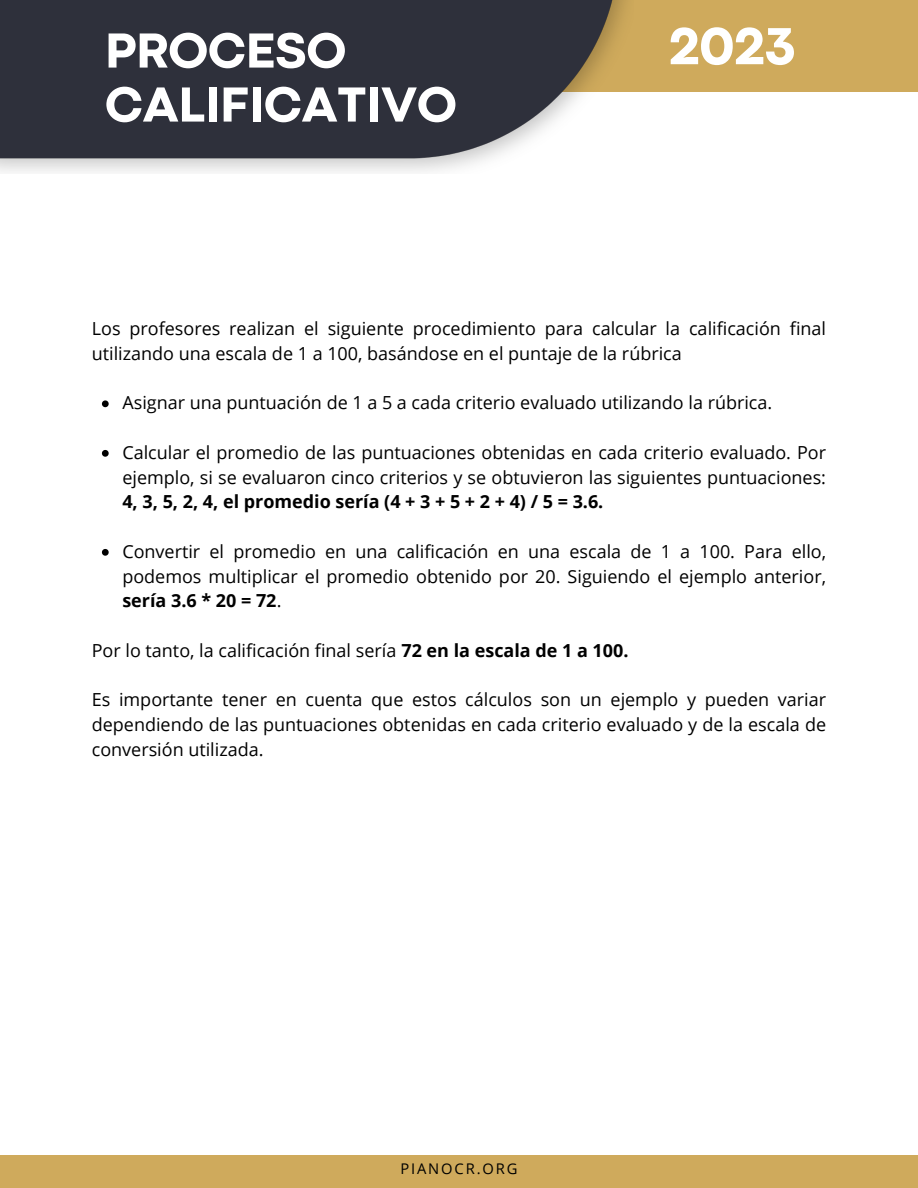
<style>
.page{position:relative;width:918px;height:1188px;background:#fff}
.page>*{position:absolute;margin:0;border:0;box-sizing:border-box;transform-origin:0 0}
.t1{font:800 54.3px "Codec Pro";color:#fff}
.t2{font:800 51.3px/54px "Codec Pro";color:#fff}
.t3{font:18px/24.8px "Open Sans";color:#000;text-align:justify}
.t4{font:14.7px "Open Sans";letter-spacing:.13em;color:#000}
.s1{font-weight:700}
</style>
<div class="page">
<div style="left:0;top:0;width:918px;height:92px;background:#cfaa5c"></div>
<div style="left:0;top:1155px;width:918px;height:33px;background:#cfaa5c"></div>
<img style="left:0;top:0;width:626px;height:172px">
<svg style="left:102px;top:400px;width:7px;height:7px"></svg>
<svg style="left:102px;top:450px;width:7px;height:7px"></svg>
<svg style="left:102px;top:549px;width:7px;height:7px"></svg>
<p class="t2" style="left:105px;top:27px;width:353px">PROCESO<br>CALIFICATIVO</p>
<p class="t1" style="left:669px;top:27px;width:128px">2023</p>
<p class="t3" style="left:92px;top:316px;width:736px">Los profesores realizan el siguiente procedimiento para calcular la calificación final utilizando una escala de 1 a 100, basándose en el puntaje de la rúbrica</p>
<p class="t3" style="left:122px;top:390px;width:651px">Asignar una puntuación de 1 a 5 a cada criterio evaluado utilizando la rúbrica.</p>
<p class="t3" style="left:122px;top:440px;width:705px">Calcular el promedio de las puntuaciones obtenidas en cada criterio evaluado. Por ejemplo, si se evaluaron cinco criterios y se obtuvieron las siguientes puntuaciones:<br><span class="s1">4, 3, 5, 2, 4, el promedio sería (4 + 3 + 5 + 2 + 4) / 5 = 3.6.</span></p>
<p class="t3" style="left:122px;top:539px;width:705px">Convertir el promedio en una calificación en una escala de 1 a 100. Para ello, podemos multiplicar el promedio obtenido por 20. Siguiendo el ejemplo anterior, <span class="s1">sería 3.6 * 20 = 72</span>.</p>
<p class="t3" style="left:92px;top:638px;width:538px">Por lo tanto, la calificación final sería <span class="s1">72 en la escala de 1 a 100.</span></p>
<p class="t3" style="left:92px;top:687px;width:736px">Es importante tener en cuenta que estos cálculos son un ejemplo y pueden variar dependiendo de las puntuaciones obtenidas en cada criterio evaluado y de la escala de conversión utilizada.</p>
<p class="t4" style="left:400px;top:1158px;width:119px">PIANOCR.ORG</p>
</div>
